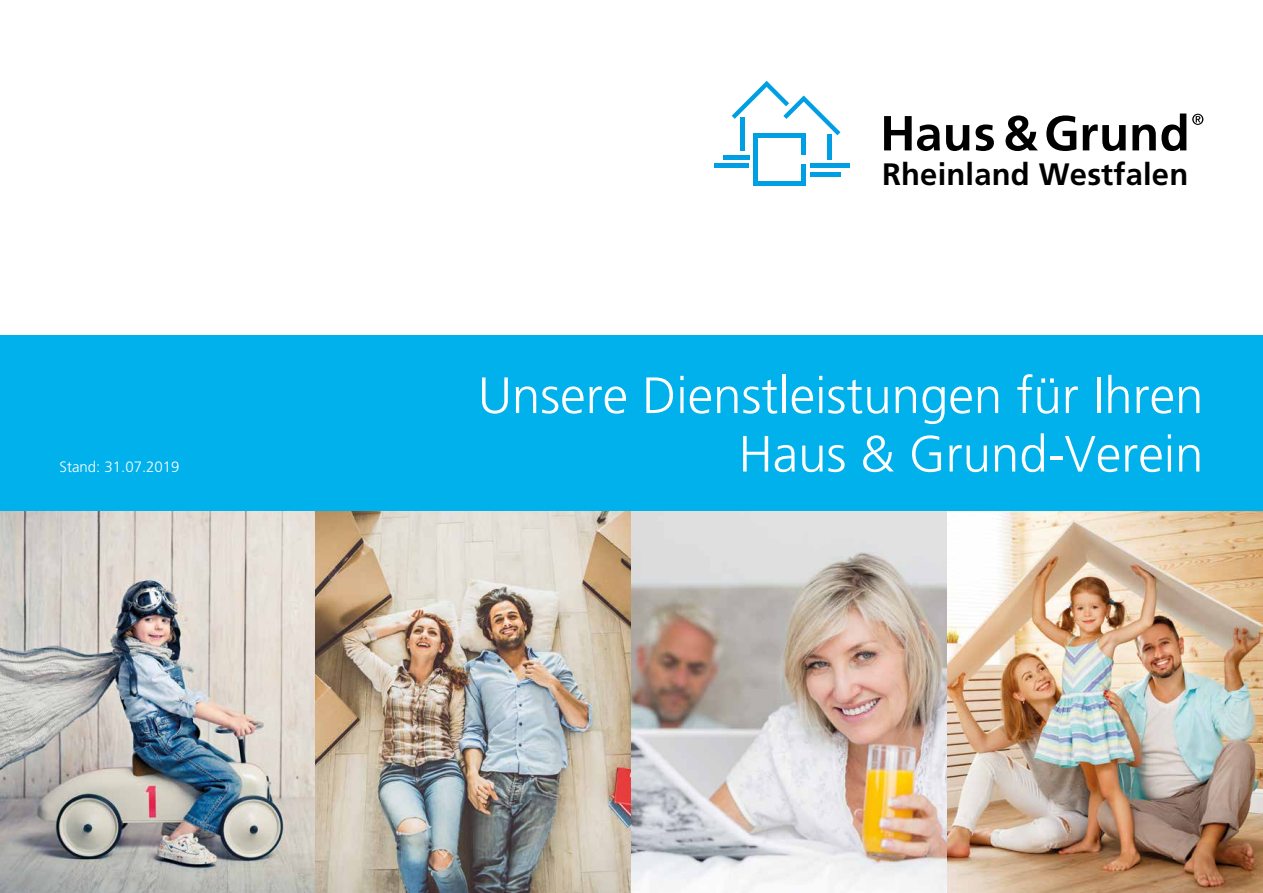
<style>
.page{position:relative;width:1263px;height:893px;background:#fff}
.page>*{position:absolute;margin:0;border:0;box-sizing:border-box;transform-origin:0 0}
.t1{font:300 51px "Frutiger";color:#fff}
.t2{font:700 30.9px "Frutiger LT";letter-spacing:.005em;color:#000}
.t3{font:300 15px "Frutiger";color:#fff}
</style>
<div class="page">
<img style="left:0;top:511px;width:1263px;height:382px">
<div style="left:0;top:335px;width:1263px;height:176px;background:#00b1eb"></div>
<svg style="left:884px;top:116px;width:56px;height:35px"></svg>
<svg style="left:946px;top:125px;width:23px;height:26px"></svg>
<svg style="left:975px;top:124px;width:19px;height:27px"></svg>
<svg style="left:1005px;top:115px;width:33px;height:36px"></svg>
<svg style="left:1046px;top:115px;width:30px;height:36px"></svg>
<svg style="left:1083px;top:124px;width:42px;height:27px"></svg>
<svg style="left:1132px;top:114px;width:54px;height:37px"></svg>
<svg style="left:1192px;top:114px;width:11px;height:11px"></svg>
<div style="left:753px;top:133px;width:5px;height:52px;background:#009fe3"></div>
<div style="left:801px;top:164px;width:5px;height:21px;background:#009fe3"></div>
<hr style="left:753px;top:181px;width:53px;height:4px;background:#009fe3">
<div style="left:753px;top:133px;width:53px;height:5px;background:#009fe3"></div>
<div style="left:810px;top:172px;width:30px;height:5px;background:#009fe3"></div>
<hr style="left:810px;top:164px;width:39px;height:4px;background:#009fe3">
<div style="left:801px;top:133px;width:5px;height:22px;background:#009fe3"></div>
<div style="left:827px;top:134px;width:5px;height:25px;background:#009fe3"></div>
<hr style="left:723px;top:155px;width:26px;height:4px;background:#009fe3">
<hr style="left:714px;top:164px;width:35px;height:4px;background:#009fe3">
<div style="left:740px;top:118px;width:5px;height:33px;background:#009fe3"></div>
<svg style="left:732px;top:81px;width:108px;height:54px"></svg>
<p class="t3" style="left:60px;top:458px;width:122px">Stand: 31.07.2019</p>
<p class="t2" style="left:882px;top:156px;width:308px">Rheinland Westfalen</p>
<p class="t1" style="left:478px;top:367px;width:727px">Unsere Dienstleistungen für Ihren</p>
<p class="t1" style="left:739px;top:425px;width:466px">Haus &amp; Grund-Verein</p>
</div>
